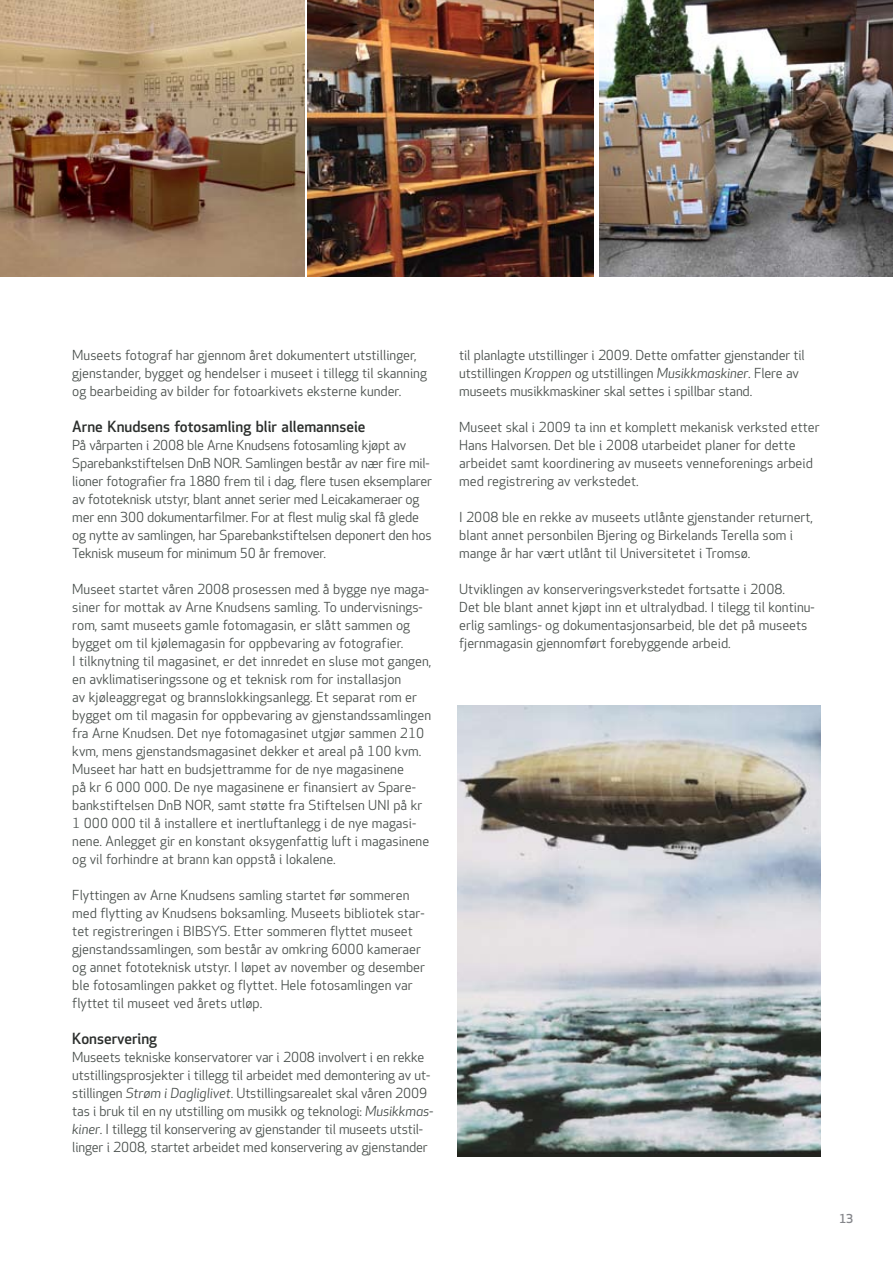
<style>
.page{position:relative;width:893px;height:1263px;background:#fff}
.page>*{position:absolute;margin:0;border:0;box-sizing:border-box;transform-origin:0 0}
.t1{font:500 15px "Apex New";color:#2b2e2c}
.t2{font:13.5px/18px "Apex New";color:#484e4b}
.t3{font:500 12px "Apex New";color:#84858a}
.s1{font-style:italic}
</style>
<div class="page">
<img style="left:600px;top:0;width:293px;height:276px">
<img style="left:457px;top:706px;width:364px;height:451px">
<img style="left:308px;top:0;width:285px;height:276px">
<img style="left:0;top:0;width:304px;height:276px">
<p class="t2" style="left:72px;top:346px;width:356px">Museets fotograf har gjennom året dokumentert utstillinger, gjenstander, bygget og hendelser i museet i tillegg til skanning og bearbeiding av bilder for fotoarkivets eksterne kunder.</p>
<p class="t1" style="left:72px;top:416px;width:295px">Arne Knudsens fotosamling blir allemannseie</p>
<p class="t2" style="left:72px;top:436px;width:361px">På vårparten i 2008 ble Arne Knudsens fotosamling kjøpt av Sparebankstiftelsen DnB NOR. Samlingen består av nær fire mil&shy;lioner fotografier fra 1880 frem til i dag, flere tusen eksemplarer av fototeknisk utstyr, blant annet serier med Leicakameraer og mer enn 300 dokumentarfilmer. For at flest mulig skal få glede og nytte av samlingen, har Sparebankstiftelsen deponert den hos Teknisk museum for minimum 50 år fremover.</p>
<p class="t2" style="left:72px;top:580px;width:361px">Museet startet våren 2008 prosessen med å bygge nye maga&shy;siner for mottak av Arne Knudsens samling. To undervisnings&shy;rom, samt museets gamle fotomagasin, er slått sammen og bygget om til kjølemagasin for oppbevaring av fotografier.<br>I tilknytning til magasinet, er det innredet en sluse mot gangen, en avklimatiseringssone og et teknisk rom for installasjon<br>av kjøleaggregat og brannslokkingsanlegg. Et separat rom er bygget om til magasin for oppbevaring av gjenstandssamlingen fra Arne Knudsen. Det nye fotomagasinet utgjør sammen 210 kvm, mens gjenstandsmagasinet dekker et areal på 100 kvm.<br>Museet har hatt en budsjettramme for de nye magasinene<br>på kr 6 000 000. De nye magasinene er finansiert av Spare&shy;bankstiftelsen DnB NOR, samt støtte fra Stiftelsen UNI på kr 1 000 000 til å installere et inertluftanlegg i de nye magasi&shy;nene. Anlegget gir en konstant oksygenfattig luft i magasinene og vil forhindre at brann kan oppstå i lokalene.</p>
<p class="t2" style="left:72px;top:886px;width:354px">Flyttingen av Arne Knudsens samling startet før sommeren med flytting av Knudsens boksamling. Museets bibliotek star&shy;tet registreringen i BIBSYS. Etter sommeren flyttet museet gjenstandssamlingen, som består av omkring 6000 kameraer og annet fototeknisk utstyr. I løpet av november og desember ble fotosamlingen pakket og flyttet. Hele fotosamlingen var flyttet til museet ved årets utløp.</p>
<p class="t1" style="left:72px;top:1028px;width:86px">Konservering</p>
<p class="t2" style="left:72px;top:1048px;width:363px">Museets tekniske konservatorer var i 2008 involvert i en rekke utstillingsprosjekter i tillegg til arbeidet med demontering av ut&shy;stillingen <span class="s1">Strøm i Dagliglivet</span>. Utstillingsarealet skal våren 2009 tas i bruk til en ny utstilling om musikk og teknologi: <span class="s1">Musikkmas&shy;kiner</span>. I tillegg til konservering av gjenstander til museets utstil&shy;linger i 2008, startet arbeidet med konservering av gjenstander</p>
<p class="t2" style="left:459px;top:346px;width:347px">til planlagte utstillinger i 2009. Dette omfatter gjenstander til utstillingen <span class="s1">Kroppen</span> og utstillingen <span class="s1">Musikkmaskiner</span>. Flere av museets musikkmaskiner skal settes i spillbar stand.</p>
<p class="t2" style="left:459px;top:418px;width:362px">Museet skal i 2009 ta inn et komplett mekanisk verksted etter Hans Halvorsen. Det ble i 2008 utarbeidet planer for dette arbeidet samt koordinering av museets venneforenings arbeid med registrering av verkstedet.</p>
<p class="t2" style="left:459px;top:508px;width:355px">I 2008 ble en rekke av museets utlånte gjenstander returnert, blant annet personbilen Bjering og Birkelands Terella som i mange år har vært utlånt til Universitetet i Tromsø.</p>
<p class="t2" style="left:459px;top:580px;width:357px">Utviklingen av konserveringsverkstedet fortsatte i 2008.<br>Det ble blant annet kjøpt inn et ultralydbad. I tilegg til kontinu&shy;erlig samlings- og dokumentasjonsarbeid, ble det på museets fjernmagasin gjennomført forebyggende arbeid.</p>
<p class="t3" style="left:839px;top:1210px;width:16px">13</p>
</div>
